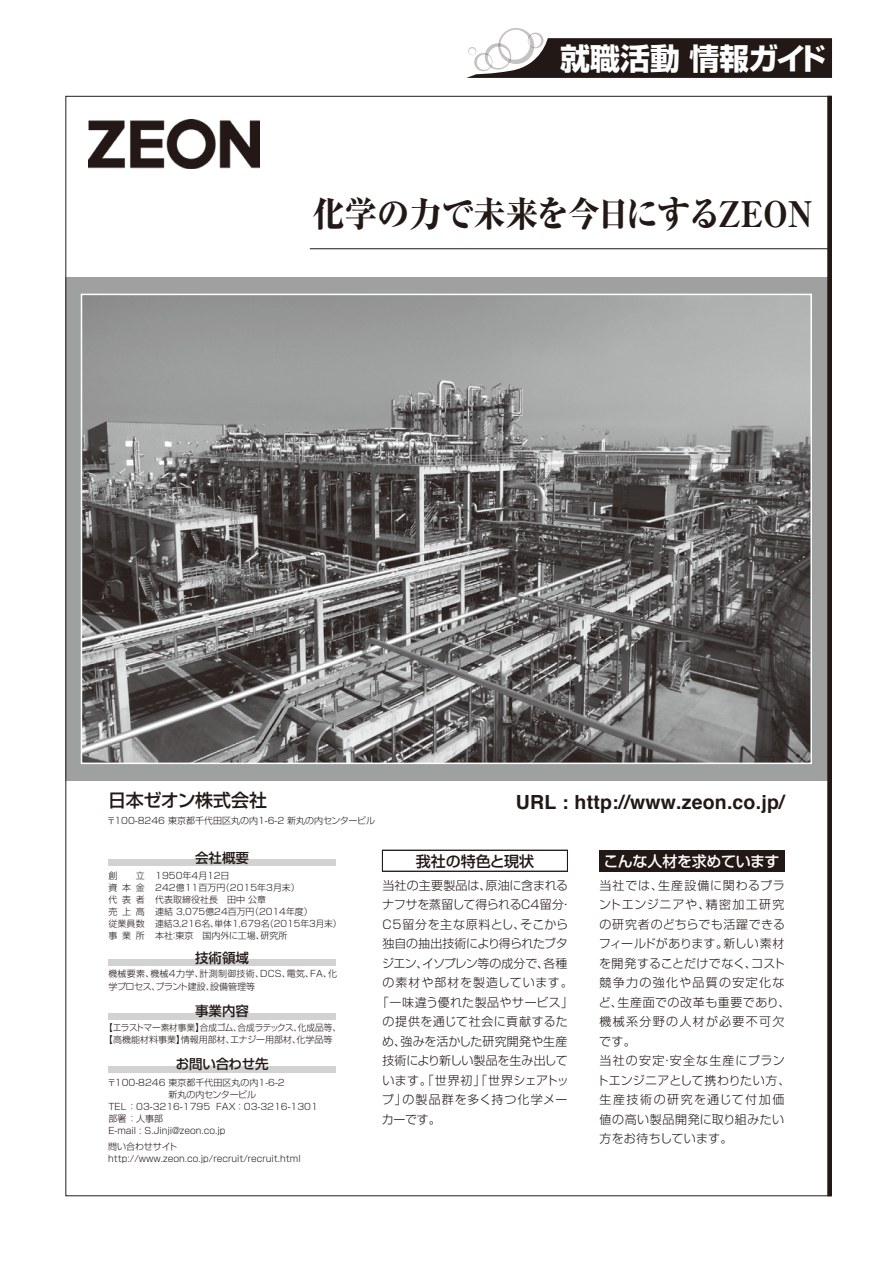
<style>
.page{position:relative;width:893px;height:1263px;background:#fff}
.page>*{position:absolute;margin:0;border:0;box-sizing:border-box;transform-origin:0 0}
.t1{font:800 35.4px "Ryumin Pro";letter-spacing:-.02em;color:#221815;scale:.92 1}
.t2{font:700 30px "Shin Go Pro";letter-spacing:-.01em;color:#fff}
.t3{font:700 19.5px "Helvetica";letter-spacing:.01em;color:#221815}
.t4{font:500 18px "Shin Go Pro";letter-spacing:-.015em;color:#221815}
.t5{font:500 15px "Shin Go Pro";letter-spacing:-.03em;color:#fff}
.t6{font:500 15px "Shin Go Pro";color:#221815}
.t7{font:500 13.5px "Shin Go Pro";color:#221815}
.t8{font:500 13.5px "Shin Go Pro";letter-spacing:-.02em;color:#221815}
.t9{font:300 12px/19.5px "Shin Go Pro";letter-spacing:.055em;color:#221815}
.t10{font:300 12px "Shin Go Pro";letter-spacing:.03em;color:#221815}
.t11{font:300 12px "Shin Go Pro";letter-spacing:-.04em;color:#221815}
.t12{font:300 12px "Shin Go Pro";letter-spacing:-.03em;color:#221815}
.t13{font:300 12px "Shin Go Pro";color:#221815}
.t14{font:300 12px "Shin Go Pro";letter-spacing:-.025em;color:#221815}
.t15{font:300 12px "Shin Go Pro";letter-spacing:.065em;color:#221815}
.t16{font:300 12px "Shin Go Pro";letter-spacing:.075em;color:#221815}
.t17{font:300 9px/12px "Shin Go Pro";color:#221815}
.t18{font:300 9px/12.8px "Shin Go Pro";color:#221815;scale:.96 1}
.t19{font:300 9px/12.8px "Shin Go Pro";letter-spacing:.035em;color:#221815}
</style>
<div class="page">
<div style="left:66px;top:277px;width:763px;height:504px;background:#9fa0a0"></div>
<img style="left:84px;top:297px;width:725px;height:464px">
<div style="left:81px;top:294px;width:731px;height:470px;border:2px solid #fff"></div>
<hr style="left:828px;top:96px;width:3px;height:1100px;background:#221815">
<div style="left:827px;top:96px;width:5px;height:1100px;border:1px solid #221815"></div>
<hr style="left:310px;top:248px;width:518px;height:1px;background:#221815">
<div style="left:382px;top:850px;width:186px;height:22px;border:1px solid #221815"></div>
<div style="left:599px;top:850px;width:185px;height:21px;background:#221815"></div>
<div style="left:108px;top:860px;width:228px;height:6px;background:#d2d2d3"></div>
<div style="left:108px;top:1013px;width:228px;height:6px;background:#d2d2d3"></div>
<div style="left:108px;top:960px;width:228px;height:6px;background:#d2d2d3"></div>
<div style="left:108px;top:1066px;width:228px;height:6px;background:#d2d2d3"></div>
<img style="left:89px;top:120px;width:171px;height:48px">
<svg style="left:466px;top:28px;width:366px;height:50px"></svg>
<h2 class="t2" style="left:560px;top:34px;width:268px">就職活動 情報ガイド</h2>
<h1 class="t1" style="left:312px;top:186px;width:546px">化学の力で未来を今日にするZEON</h1>
<h3 class="t4" style="left:108px;top:786px;width:161px">日本ゼオン株式会社</h3>
<p class="t17" style="left:107px;top:814px;width:270px">〒100-8246 東京都千代田区丸の内1-6-2 新丸の内センタービル</p>
<h3 class="t7" style="left:195px;top:847px;width:55px">会社概要</h3>
<h3 class="t3" style="left:516px;top:788px;width:270px">URL : http://www.zeon.co.jp/</h3>
<h3 class="t5" style="left:604px;top:848px;width:177px">こんな人材を求めています</h3>
<h3 class="t6" style="left:416px;top:849px;width:120px">我社の特色と現状</h3>
<h3 class="t10" style="left:382px;top:875px;width:187px">当社の主要製品は、原油に含まれる</h3>
<h3 class="t12" style="left:382px;top:895px;width:191px">ナフサを蒸留して得られるC4留分・</h3>
<h3 class="t10" style="left:382px;top:914px;width:187px">C5留分を主な原料とし、そこから</h3>
<h3 class="t11" style="left:382px;top:934px;width:187px">独自の抽出技術により得られたブタ</h3>
<h3 class="t11" style="left:382px;top:953px;width:187px">ジエン、イソプレン等の成分で、各種</h3>
<h3 class="t15" style="left:382px;top:973px;width:192px">の素材や部材を製造しています。</h3>
<h3 class="t10" style="left:377px;top:992px;width:198px">「一味違う優れた製品やサービス」</h3>
<h3 class="t10" style="left:382px;top:1012px;width:187px">の提供を通じて社会に貢献するた</h3>
<h3 class="t13" style="left:382px;top:1031px;width:187px">め、強みを活かした研究開発や生産</h3>
<h3 class="t14" style="left:382px;top:1051px;width:187px">技術により新しい製品を生み出して</h3>
<h3 class="t10" style="left:382px;top:1070px;width:188px">います。「世界初」「世界シェアトッ</h3>
<h3 class="t16" style="left:382px;top:1090px;width:187px">プ」の製品群を多く持つ化学メー</h3>
<h3 class="t10" style="left:382px;top:1109px;width:60px">カーです。</h3>
<p class="t17" style="left:155px;top:869px;width:188px">1950年4月12日<br>242億11百万円（2015年3月末）<br>代表取締役社長　田中 公章<br>連結 3,075億24百万円（2014年度）<br>連結3,216名、単体1,679名（2015年3月末）本社：東京　国内外に工場、研究所</p>
<p class="t17" style="left:108px;top:869px;width:38px;text-align:justify;text-indent:27px">立資本金代表者売上高従業員数事業所</p>
<p class="t17" style="left:108px;top:869px;width:10px">創</p>
<h3 class="t9" style="left:597px;top:874px;width:195px">当社では、生産設備に関わるプラントエンジニアや、精密加工研究の研究者のどちらでも活躍できるフィールドがあります。新しい素材を開発することだけでなく、コスト競争力の強化や品質の安定化など、生産面での改革も重要であり、機械系分野の人材が必要不可欠です。<br>当社の安定・安全な生産にプラントエンジニアとして携わりたい方、生産技術の研究を通じて付加価値の高い製品開発に取り組みたい方をお待ちしています。</h3>
<h3 class="t7" style="left:195px;top:946px;width:55px">技術領域</h3>
<p class="t19" style="left:108px;top:966px;width:230px">機械要素、機械4力学、計測制御技術、DCS、電気、FA、化学プロセス、プラント建設、設備管理等</p>
<h3 class="t7" style="left:195px;top:1000px;width:55px">事業内容</h3>
<p class="t18" style="left:104px;top:1020px;width:248px">【エラストマー素材事業】合成ゴム、合成ラテックス、化成品等、【高機能材料事業】情報用部材、エナジー用部材、化学品等</p>
<h3 class="t8" style="left:176px;top:1053px;width:94px">お問い合わせ先</h3>
<p class="t17" style="left:107px;top:1075px;width:212px">〒100-8246 東京都千代田区丸の内1-6-2<br>　　　　　　 新丸の内センタービル<br>TEL ：03-3216-1795 FAX ：03-3216-1301部署 ：人事部<br>E-mail : S.Jinji@zeon.co.jp</p>
<p class="t17" style="left:108px;top:1139px;width:194px;line-height:12.8px">問い合わせサイトhttp://www.zeon.co.jp/recruit/recruit.html</p>
</div>
